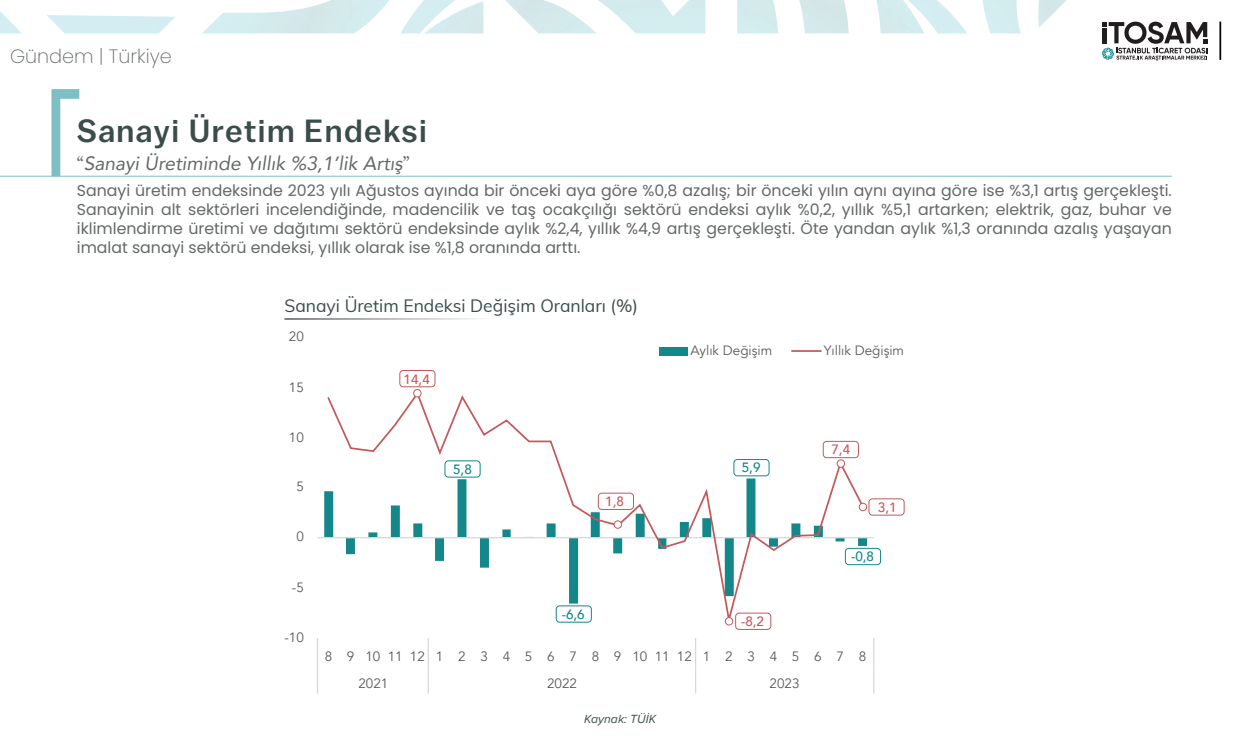
<style>
.page{position:relative;width:1241px;height:745px;background:#fff}
.page>*{position:absolute;margin:0;border:0;box-sizing:border-box;transform-origin:0 0}
.t1{font:500 32.02px "Balto";letter-spacing:.045em;color:#3b4c4b}
.t2{font:italic 19.25px "Avenir";color:#646868}
.t3{font:200 19.25px "Poppins";color:#646868}
.t4{font:17.5px "Muli";color:#3b4c4b}
.t5{font:15.75px/18.9px "Poppins";color:#646868;text-align:justify}
.t6{font:13.47px "Avenir";color:#595959}
.t7{font:13.47px/27.7px "Avenir";letter-spacing:.815em;color:#595959}
.t8{font:500 13.47px "Avenir";color:#c35959}
.t9{font:500 13.47px "Avenir";color:#14878a}
.t10{font:italic 12.25px "Proxima Nova";color:#3b4c4b}
.s1{font-family:"Adobe Caslon Pro";font-style:normal}
</style>
<div class="page">
<svg style="left:0;top:0;width:967px;height:33px"></svg>
<img style="left:982px;top:0;width:84px;height:33px">
<svg style="left:1102px;top:22px;width:105px;height:39px"></svg>
<hr style="left:1219px;top:22px;width:1px;height:38px;background:#040503">
<hr style="left:0;top:176px;width:1171px;height:1px;background:#7ebfc6">
<svg style="left:51px;top:89px;width:28px;height:87px"></svg>
<svg style="left:284px;top:318px;width:197px;height:1px"></svg>
<div style="left:399px;top:370px;width:36px;height:17px;border:1px solid #c35959;border-radius:3px"></div>
<div style="left:735px;top:612px;width:36px;height:17px;border:1px solid #c35959;border-radius:3px"></div>
<div style="left:868px;top:498px;width:36px;height:17px;border:1px solid #c35959;border-radius:3px"></div>
<div style="left:844px;top:547px;width:36px;height:17px;border:1px solid #14878a;border-radius:3px"></div>
<hr style="left:317px;top:536px;width:556px;height:2px;background:#dad9d8">
<hr style="left:427px;top:637px;width:2px;height:28px;background:#dad9d8">
<hr style="left:694px;top:637px;width:2px;height:28px;background:#dad9d8">
<svg style="left:317px;top:638px;width:1px;height:55px"></svg>
<hr style="left:427px;top:665px;width:2px;height:28px;background:#dad9d8">
<hr style="left:694px;top:665px;width:2px;height:28px;background:#dad9d8">
<svg style="left:873px;top:638px;width:1px;height:55px"></svg>
<svg style="left:326px;top:391px;width:539px;height:236px"></svg>
<div style="left:659px;top:346px;width:28px;height:9px;background:#14878a"></div>
<hr style="left:791px;top:350px;width:30px;height:1px;background:#c35959">
<svg style="left:413px;top:389px;width:8px;height:8px"></svg>
<div style="left:413px;top:388px;width:8px;height:9px;border:1px solid #c35959;border-radius:50%"></div>
<svg style="left:725px;top:617px;width:7px;height:7px"></svg>
<div style="left:724px;top:616px;width:9px;height:9px;border:1px solid #c35959;border-radius:50%"></div>
<svg style="left:858px;top:502px;width:8px;height:8px"></svg>
<div style="left:858px;top:502px;width:9px;height:9px;border:1px solid #c35959;border-radius:50%"></div>
<div style="left:836px;top:459px;width:8px;height:8px;background:#fff;border-radius:50%"></div>
<div style="left:836px;top:459px;width:9px;height:8px;border:1px solid #c35959;border-radius:50%"></div>
<div style="left:614px;top:520px;width:7px;height:8px;background:#fff;border-radius:50%"></div>
<div style="left:613px;top:520px;width:9px;height:8px;border:1px solid #c35959;border-radius:50%"></div>
<p class="t3" style="left:10px;top:45px;width:163px">Gündem | Türkiye</p>
<h1 class="t1" style="left:77px;top:111px;width:351px">Sanayi Üretim Endeksi</h1>
<p class="t2" style="left:77px;top:152px;width:334px"><span class="s1">“</span>Sanayi Üretiminde Yıllık %3,1’lik Artış<span class="s1">”</span></p>
<p class="t5" style="left:77px;top:181px;width:1096px">Sanayi üretim endeksinde 2023 yılı Ağustos ayında bir önceki aya göre %0,8 azalış; bir önceki yılın aynı ayına göre ise %3,1 artış gerçekleşti.<br>Sanayinin alt sektörleri incelendiğinde, madencilik ve taş ocakçılığı sektörü endeksi aylık %0,2, yıllık %5,1 artarken; elektrik, gaz, buhar ve iklimlendirme üretimi ve dağıtımı sektörü endeksinde aylık %2,4, yıllık %4,9 artış gerçekleşti. Öte yandan aylık %1,3 oranında azalış yaşayan imalat sanayi sektörü endeksi, yıllık olarak ise %1,8 oranında arttı.</p>
<p class="t4" style="left:284px;top:293px;width:355px">Sanayi Üretim Endeksi Değişim Oranları (%)</p>
<p class="t6" style="left:289px;top:328px;width:16px">20</p>
<p class="t6" style="left:289px;top:378px;width:16px">15</p>
<p class="t6" style="left:289px;top:429px;width:16px">10</p>
<p class="t6" style="left:296px;top:478px;width:9px">5</p>
<p class="t6" style="left:296px;top:528px;width:9px">0</p>
<p class="t6" style="left:292px;top:578px;width:13px">-5</p>
<p class="t6" style="left:284px;top:628px;width:21px">-10</p>
<p class="t8" style="left:403px;top:367px;width:28px">14,4</p>
<p class="t9" style="left:453px;top:457px;width:20px">5,8</p>
<p class="t8" style="left:605px;top:489px;width:20px">1,8</p>
<p class="t9" style="left:561px;top:602px;width:24px">-6,6</p>
<p class="t6" style="left:690px;top:342px;width:83px">Aylık Değişim</p>
<p class="t6" style="left:823px;top:342px;width:82px">Yıllık Değişim</p>
<p class="t9" style="left:741px;top:455px;width:20px">5,9</p>
<p class="t8" style="left:741px;top:609px;width:24px">-8,2</p>
<p class="t8" style="left:831px;top:437px;width:20px">7,4</p>
<p class="t8" style="left:877px;top:495px;width:20px">3,1</p>
<p class="t9" style="left:850px;top:544px;width:24px">-0,8</p>
<p class="t7" style="left:358px;top:642px;width:509px;text-indent:-34px">8910111212345678910111212345678<br>2021</p>
<p class="t6" style="left:547px;top:675px;width:31px">2022</p>
<p class="t6" style="left:769px;top:675px;width:31px">2023</p>
<p class="t10" style="left:584px;top:709px;width:73px">Kaynak: TÜİK</p>
</div>
